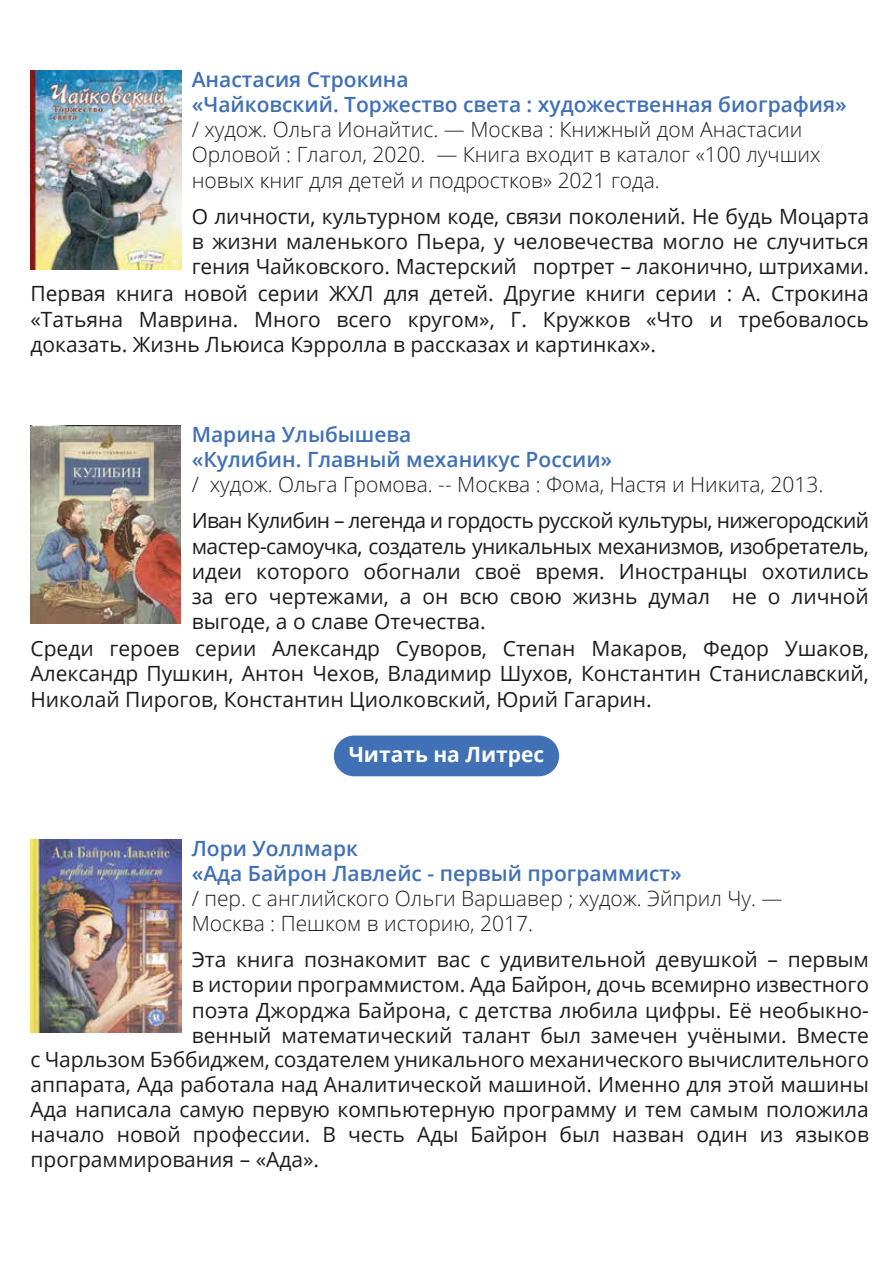
<style>
.page{position:relative;width:893px;height:1263px;background:#fff}
.page>*{position:absolute;margin:0;border:0;box-sizing:border-box;transform-origin:0 0}
.t1{font:21px/25.2px "Open Sans";color:#1d1d1b;text-align:justify}
.t2{font:300 21px/25.2px "Open Sans";color:#1d1d1b}
.t3{font:600 21px/25.2px "Open Sans";color:#4070b6}
.t4{font:700 21px "Open Sans";color:#fff}
</style>
<div class="page">
<img style="left:30px;top:71px;width:152px;height:199px">
<img style="left:30px;top:426px;width:151px;height:198px">
<div style="left:334px;top:735px;width:225px;height:41px;background:#4070b6;border-radius:20px"></div>
<img style="left:30px;top:839px;width:152px;height:194px">
<p class="t3" style="left:192px;top:66px;width:657px">Анастасия Строкина<br>«Чайковский. Торжество света : художественная биография»</p>
<p class="t2" style="left:192px;top:116px;width:630px">/ худож. Ольга Ионайтис. — Москва : Книжный дом Анастасии<br>Орловой : Глагол, 2020. — Книга входит в каталог «100 лучших новых книг для детей и подростков» 2021 года.</p>
<p class="t1" style="left:192px;top:203px;width:679px">О личности, культурном коде, связи поколений. Не будь Моцарта в жизни маленького Пьера, у человечества могло не случиться гения Чайковского. Мастерский портрет – лаконично, штрихами.</p>
<p class="t1" style="left:30px;top:281px;width:840px">Первая книга новой серии ЖХЛ для детей. Другие книги серии : А. Строкина «Татьяна Маврина. Много всего кругом», Г. Кружков «Что и требовалось доказать. Жизнь Льюиса Кэрролла в рассказах и картинках».</p>
<p class="t3" style="left:192px;top:421px;width:422px">Марина Улыбышева<br>«Кулибин. Главный механикус России»</p>
<p class="t2" style="left:192px;top:471px;width:633px">/ худож. Ольга Громова. -- Москва : Фома, Настя и Никита, 2013.</p>
<p class="t1" style="left:192px;top:507px;width:679px">Иван Кулибин – легенда и гордость русской культуры, нижегородский мастер-самоучка, создатель уникальных механизмов, изобретатель, идеи которого обогнали своё время. Иностранцы охотились за его чертежами, а он всю свою жизнь думал не о личной выгоде, а о славе Отечества.</p>
<p class="t1" style="left:30px;top:635px;width:840px">Среди героев серии Александр Суворов, Степан Макаров, Федор Ушаков, Александр Пушкин, Антон Чехов, Владимир Шухов, Константин Станиславский, Николай Пирогов, Константин Циолковский, Юрий Гагарин.</p>
<p class="t4" style="left:349px;top:739px;width:197px">Читать на Литрес</p>
<p class="t3" style="left:192px;top:835px;width:491px">Лори Уоллмарк<br>«Ада Байрон Лавлейс - первый программист»</p>
<p class="t2" style="left:192px;top:885px;width:592px">/ пер. с английского Ольги Варшавер ; худож. Эйприл Чу. —<br>Москва : Пешком в историю, 2017.</p>
<p class="t1" style="left:192px;top:946px;width:679px">Эта книга познакомит вас с удивительной девушкой – первым</p>
<p class="t1" style="left:192px;top:971px;width:679px">в истории программистом. Ада Байрон, дочь всемирно известного</p>
<p class="t1" style="left:192px;top:997px;width:679px">поэта Джорджа Байрона, с детства любила цифры. Её необыкно-</p>
<p class="t1" style="left:192px;top:1022px;width:679px">венный математический талант был замечен учёными. Вместе</p>
<p class="t1" style="left:30px;top:1046px;width:840px">с Чарльзом Бэббиджем, создателем уникального механического вычислительного</p>
<p class="t1" style="left:30px;top:1071px;width:840px">аппарата, Ада работала над Аналитической машиной. Именно для этой машины</p>
<p class="t1" style="left:30px;top:1096px;width:840px">Ада написала самую первую компьютерную программу и тем самым положила</p>
<p class="t1" style="left:30px;top:1121px;width:840px">начало новой профессии. В честь Ады Байрон был назван один из языков</p>
<p class="t1" style="left:30px;top:1147px;width:290px">программирования – «Ада».</p>
</div>
